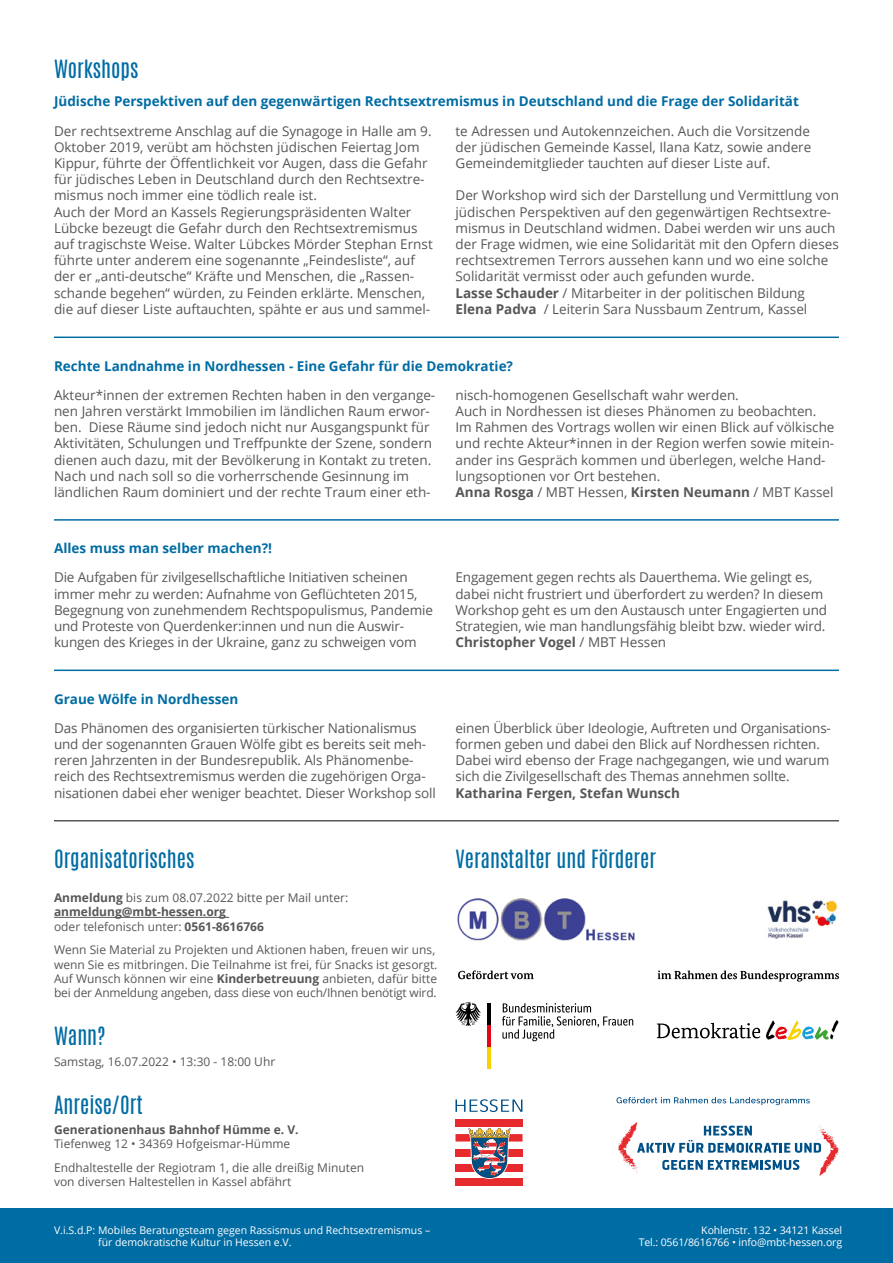
<style>
.page{position:relative;width:893px;height:1263px;background:#fff}
.page>*{position:absolute;margin:0;border:0;box-sizing:border-box;transform-origin:0 0}
.t1{font:21px "Antonio";color:#006ca4}
.t2{font:13.5px/16.2px "Open Sans";color:#575756}
.t3{font:700 13.5px "Open Sans";color:#006ca4}
.t4{font:700 13.5px "Open Sans";color:#575756}
.t5{font:12px/14.4px "Open Sans";color:#575756}
.t6{font:700 12px "Open Sans";color:#575756}
.t7{font:10.5px/12.6px "Open Sans";color:#fff;text-align:right}
.s1{font-weight:700}
</style>
<div class="page">
<hr style="left:54px;top:337px;width:785px;height:1px;background:#006ca4">
<hr style="left:54px;top:519px;width:785px;height:2px;background:#006ca4">
<hr style="left:54px;top:669px;width:785px;height:2px;background:#006ca4">
<hr style="left:54px;top:820px;width:785px;height:1px;background:#575756">
<div style="left:0;top:1209px;width:893px;height:54px;background:#006ca4"></div>
<hr style="left:54px;top:917px;width:175px;height:1px;background:#575756">
<img style="left:457px;top:898px;width:178px;height:43px">
<img style="left:767px;top:900px;width:70px;height:39px">
<svg style="left:617px;top:1122px;width:222px;height:54px"></svg>
<svg style="left:616px;top:1097px;width:194px;height:8px"></svg>
<div style="left:455px;top:1119px;width:67px;height:8px;background:#e62a2e"></div>
<div style="left:455px;top:1134px;width:67px;height:7px;background:#e62a2e"></div>
<div style="left:455px;top:1149px;width:67px;height:8px;background:#e62a2e"></div>
<div style="left:455px;top:1164px;width:67px;height:7px;background:#e62a2e"></div>
<div style="left:455px;top:1179px;width:67px;height:7px;background:#e62a2e"></div>
<svg style="left:467px;top:1127px;width:45px;height:52px"></svg>
<svg style="left:455px;top:1099px;width:67px;height:13px"></svg>
<hr style="left:488px;top:1003px;width:3px;height:22px;background:#000">
<hr style="left:488px;top:1025px;width:3px;height:22px;background:#e30613">
<hr style="left:488px;top:1047px;width:3px;height:22px;background:#f8d200">
<svg style="left:455px;top:1002px;width:26px;height:24px"></svg>
<svg style="left:458px;top:970px;width:76px;height:9px"></svg>
<svg style="left:657px;top:970px;width:182px;height:11px"></svg>
<svg style="left:502px;top:1003px;width:131px;height:38px"></svg>
<svg style="left:657px;top:1023px;width:103px;height:15px"></svg>
<svg style="left:766px;top:1020px;width:73px;height:20px"></svg>
<h1 class="t1" style="left:54px;top:54px;width:86px">Workshops</h1>
<p class="t3" style="left:54px;top:92px;width:746px">Jüdische Perspektiven auf den gegenwärtigen Rechtsextremismus in Deutschland und die Frage der Solidarität</p>
<p class="t2" style="left:54px;top:122px;width:380px">Der rechtsextreme Anschlag auf die Synagoge in Halle am 9.<br>Oktober 2019, verübt am höchsten jüdischen Feiertag Jom Kippur, führte der Öffentlichkeit vor Augen, dass die Gefahr für jüdisches Leben in Deutschland durch den Rechtsextre&shy;mismus noch immer eine tödlich reale ist.<br>Auch der Mord an Kassels Regierungspräsidenten Walter Lübcke bezeugt die Gefahr durch den Rechtsextremismus auf tragischste Weise. Walter Lübckes Mörder Stephan Ernst führte unter anderem eine sogenannte „Feindesliste“, auf der er „anti-deutsche“ Kräfte und Menschen, die „Rassen&shy;schande begehen“ würden, zu Feinden erklärte. Menschen, die auf dieser Liste auftauchten, spähte er aus und sammel-</p>
<p class="t2" style="left:455px;top:122px;width:357px;text-align:justify">te Adressen und Autokennzeichen. Auch die Vorsitzende der jüdischen Gemeinde Kassel, Ilana Katz, sowie andere Gemeindemitglieder tauchten auf dieser Liste auf.</p>
<p class="t2" style="left:455px;top:187px;width:385px">Der Workshop wird sich der Darstellung und Vermittlung von jüdischen Perspektiven auf den gegenwärtigen Rechtsextre&shy;mismus in Deutschland widmen. Dabei werden wir uns auch der Frage widmen, wie eine Solidarität mit den Opfern dieses rechtsextremen Terrors aussehen kann und wo eine solche Solidarität vermisst oder auch gefunden wurde.<br><span class="s1">Lasse Schauder</span> / Mitarbeiter in der politischen Bildung <span class="s1">Elena Padva</span> / Leiterin Sara Nussbaum Zentrum, Kassel</p>
<p class="t3" style="left:54px;top:356px;width:461px">Rechte Landnahme in Nordhessen - Eine Gefahr für die Demokratie?</p>
<p class="t2" style="left:54px;top:386px;width:383px">Akteur*innen der extremen Rechten haben in den vergange&shy;nen Jahren verstärkt Immobilien im ländlichen Raum erwor&shy;ben. Diese Räume sind jedoch nicht nur Ausgangspunkt für Aktivitäten, Schulungen und Treffpunkte der Szene, sondern dienen auch dazu, mit der Bevölkerung in Kontakt zu treten.<br>Nach und nach soll so die vorherrschende Gesinnung im ländlichen Raum dominiert und der rechte Traum einer eth-</p>
<p class="t2" style="left:455px;top:386px;width:381px">nisch-homogenen Gesellschaft wahr werden.<br>Auch in Nordhessen ist dieses Phänomen zu beobachten.<br>Im Rahmen des Vortrags wollen wir einen Blick auf völkische und rechte Akteur*innen in der Region werfen sowie mitein&shy;ander ins Gespräch kommen und überlegen, welche Hand&shy;lungsoptionen vor Ort bestehen.<br><span class="s1">Anna Rosga</span> / MBT Hessen, <span class="s1">Kirsten Neumann</span> / MBT Kassel</p>
<p class="t3" style="left:54px;top:539px;width:219px">Alles muss man selber machen?!</p>
<p class="t2" style="left:54px;top:569px;width:380px">Die Aufgaben für zivilgesellschaftliche Initiativen scheinen immer mehr zu werden: Aufnahme von Geflüchteten 2015, Begegnung von zunehmendem Rechtspopulismus, Pandemie und Proteste von Querdenker:innen und nun die Auswir&shy;kungen des Krieges in der Ukraine, ganz zu schweigen vom</p>
<p class="t2" style="left:455px;top:569px;width:373px">Engagement gegen rechts als Dauerthema. Wie gelingt es, dabei nicht frustriert und überfordert zu werden? In diesem Workshop geht es um den Austausch unter Engagierten und Strategien, wie man handlungsfähig bleibt bzw. wieder wird.<br><span class="s1">Christopher Vogel</span> / MBT Hessen</p>
<p class="t3" style="left:54px;top:689px;width:186px">Graue Wölfe in Nordhessen</p>
<p class="t2" style="left:54px;top:719px;width:383px">Das Phänomen des organisierten türkischer Nationalismus und der sogenannten Grauen Wölfe gibt es bereits seit meh&shy;reren Jahrzenten in der Bundesrepublik. Als Phänomenbe&shy;reich des Rechtsextremismus werden die zugehörigen Orga&shy;nisationen dabei eher weniger beachtet. Dieser Workshop soll</p>
<p class="t2" style="left:455px;top:719px;width:377px">einen Überblick über Ideologie, Auftreten und Organisations&shy;formen geben und dabei den Blick auf Nordhessen richten.<br>Dabei wird ebenso der Frage nachgegangen, wie und warum sich die Zivilgesellschaft des Themas annehmen sollte.</p>
<p class="t4" style="left:455px;top:783px;width:226px">Katharina Fergen, Stefan Wunsch</p>
<h1 class="t1" style="left:54px;top:843px;width:142px">Organisatorisches</h1>
<h1 class="t1" style="left:455px;top:843px;width:202px">Veranstalter und Förderer</h1>
<p class="t5" style="left:54px;top:890px;width:296px"><span class="s1">Anmeldung</span> bis zum 08.07.2022 bitte per Mail unter: <span class="s1">anmeldung@mbt-hessen.org<br></span>oder telefonisch unter: <span class="s1">0561-8616766</span></p>
<p class="t5" style="left:54px;top:942px;width:385px">Wenn Sie Material zu Projekten und Aktionen haben, freuen wir uns, wenn Sie es mitbringen. Die Teilnahme ist frei, für Snacks ist gesorgt.<br>Auf Wunsch können wir eine <span class="s1">Kinderbetreuung</span> anbieten, dafür bitte bei der Anmeldung angeben, dass diese von euch/Ihnen benötigt wird.</p>
<h1 class="t1" style="left:54px;top:1021px;width:53px">Wann?</h1>
<p class="t5" style="left:54px;top:1054px;width:223px">Samstag, 16.07.2022 • 13:30 - 18:00 Uhr</p>
<h1 class="t1" style="left:54px;top:1089px;width:90px">Anreise/Ort</h1>
<p class="t6" style="left:54px;top:1121px;width:246px">Generationenhaus Bahnhof Hümme e. V.</p>
<p class="t5" style="left:54px;top:1132px;width:312px;line-height:23.4px">Tiefenweg 12 • 34369 Hofgeismar-Hümme<br>Endhaltestelle der Regiotram 1, die alle dreißig Minuten</p>
<p class="t5" style="left:54px;top:1174px;width:239px">von diversen Haltestellen in Kassel abfährt</p>
<p class="t7" style="left:98px;top:1223px;width:334px;text-align:left;text-indent:-44px">V.i.S.d.P: Mobiles Beratungsteam gegen Rassismus und Rechtsextremismus – für demokratische Kultur in Hessen e.V.</p>
<p class="t7" style="left:639px;top:1223px;width:205px">Kohlenstr. 132 • 34121 Kassel<br>Tel.: 0561/8616766 • info@mbt-hessen.org</p>
</div>
